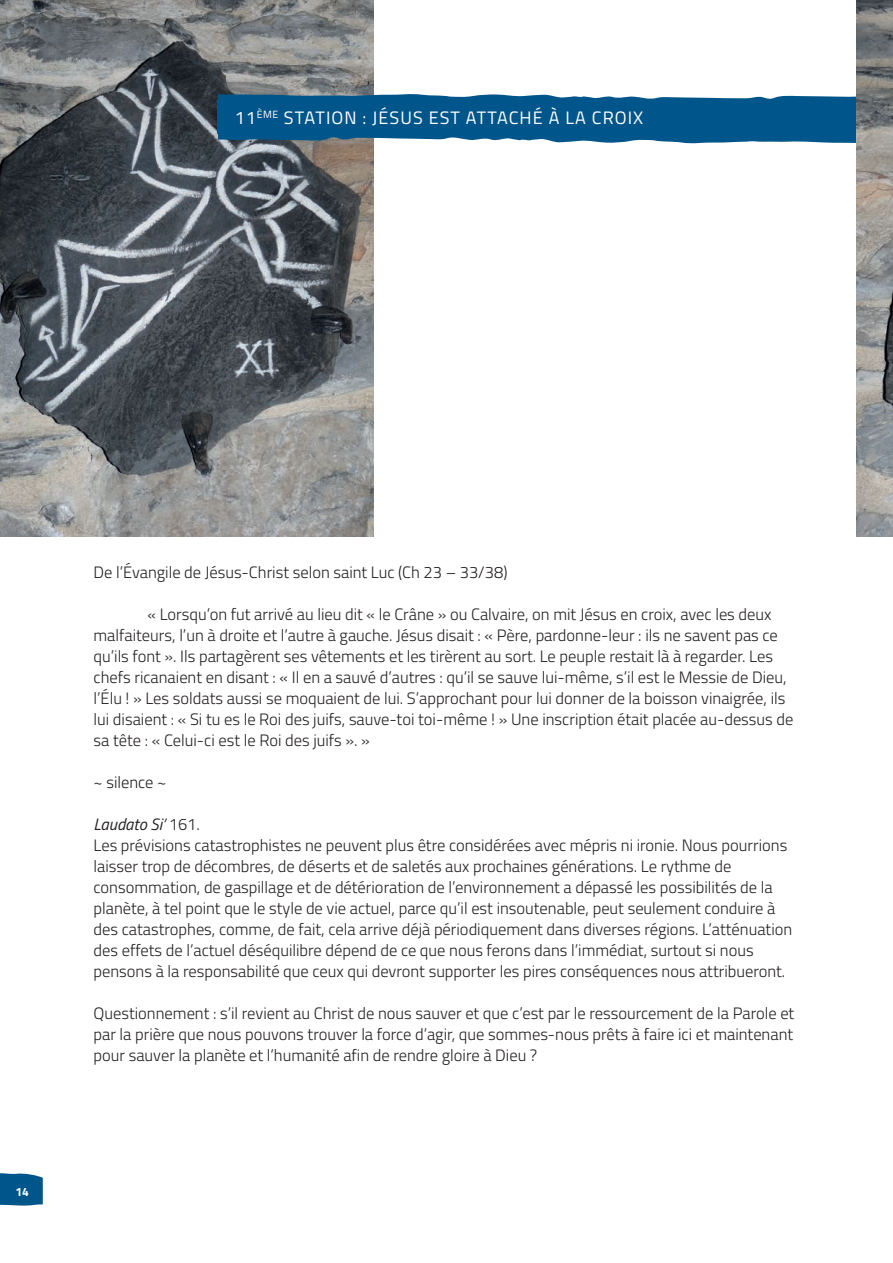
<style>
.page{position:relative;width:893px;height:1263px;background:#fff}
.page>*{position:absolute;margin:0;border:0;box-sizing:border-box;transform-origin:0 0}
.t1{font:18px "Titillium Web";letter-spacing:.06em;color:#fff}
.t2{font:300 16.5px/21px "Titillium Web";color:#231f20}
.t3{font:700 12px "Titillium Web";color:#fff}
.s1{font-weight:400;font-style:italic}
</style>
<div class="page">
<img style="left:0;top:0;width:374px;height:537px">
<svg style="left:218px;top:93px;width:638px;height:51px"></svg>
<div style="left:218px;top:100px;width:675px;height:34px;background:#00568a"></div>
<img style="left:856px;top:0;width:37px;height:537px">
<svg style="left:0;top:1173px;width:43px;height:33px"></svg>
<p class="t1" style="left:235px;top:108px;width:410px">11<sup>ÈME</sup> STATION : JÉSUS EST ATTACHÉ À LA CROIX</p>
<p class="t3" style="left:16px;top:1187px;width:15px">14</p>
<p class="t2" style="left:94px;top:561px;width:415px">De l’Évangile de Jésus-Christ selon saint Luc (Ch 23 – 33/38)</p>
<p class="t2" style="left:94px;top:603px;width:701px;text-indent:54px">« Lorsqu’on fut arrivé au lieu dit « le Crâne » ou Calvaire, on mit Jésus en croix, avec les deux malfaiteurs, l’un à droite et l’autre à gauche. Jésus disait : « Père, pardonne-leur : ils ne savent pas ce qu’ils font ». Ils partagèrent ses vêtements et les tirèrent au sort. Le peuple restait là à regarder. Les chefs ricanaient en disant : « Il en a sauvé d’autres : qu’il se sauve lui-même, s’il est le Messie de Dieu, l’Élu ! » Les soldats aussi se moquaient de lui. S’approchant pour lui donner de la boisson vinaigrée, ils lui disaient : « Si tu es le Roi des juifs, sauve-toi toi-même ! » Une inscription était placée au-dessus de sa tête : « Celui-ci est le Roi des juifs ». »</p>
<p class="t2" style="left:94px;top:771px;width:74px">~ silence ~</p>
<p class="t2" style="left:94px;top:813px;width:700px"><span class="s1">Laudato Si’</span> 161.<br>Les prévisions catastrophistes ne peuvent plus être considérées avec mépris ni ironie. Nous pourrions laisser trop de décombres, de déserts et de saletés aux prochaines générations. Le rythme de consommation, de gaspillage et de détérioration de l’environnement a dépassé les possibilités de la planète, à tel point que le style de vie actuel, parce qu’il est insoutenable, peut seulement conduire à des catastrophes, comme, de fait, cela arrive déjà périodiquement dans diverses régions. L’atténuation des effets de l’actuel déséquilibre dépend de ce que nous ferons dans l’immédiat, surtout si nous pensons à la responsabilité que ceux qui devront supporter les pires conséquences nous attribueront.</p>
<p class="t2" style="left:94px;top:1002px;width:702px;text-align:justify">Questionnement : s’il revient au Christ de nous sauver et que c’est par le ressourcement de la Parole et par la prière que nous pouvons trouver la force d’agir, que sommes-nous prêts à faire ici et maintenant pour sauver la planète et l’humanité afin de rendre gloire à Dieu ?</p>
</div>
